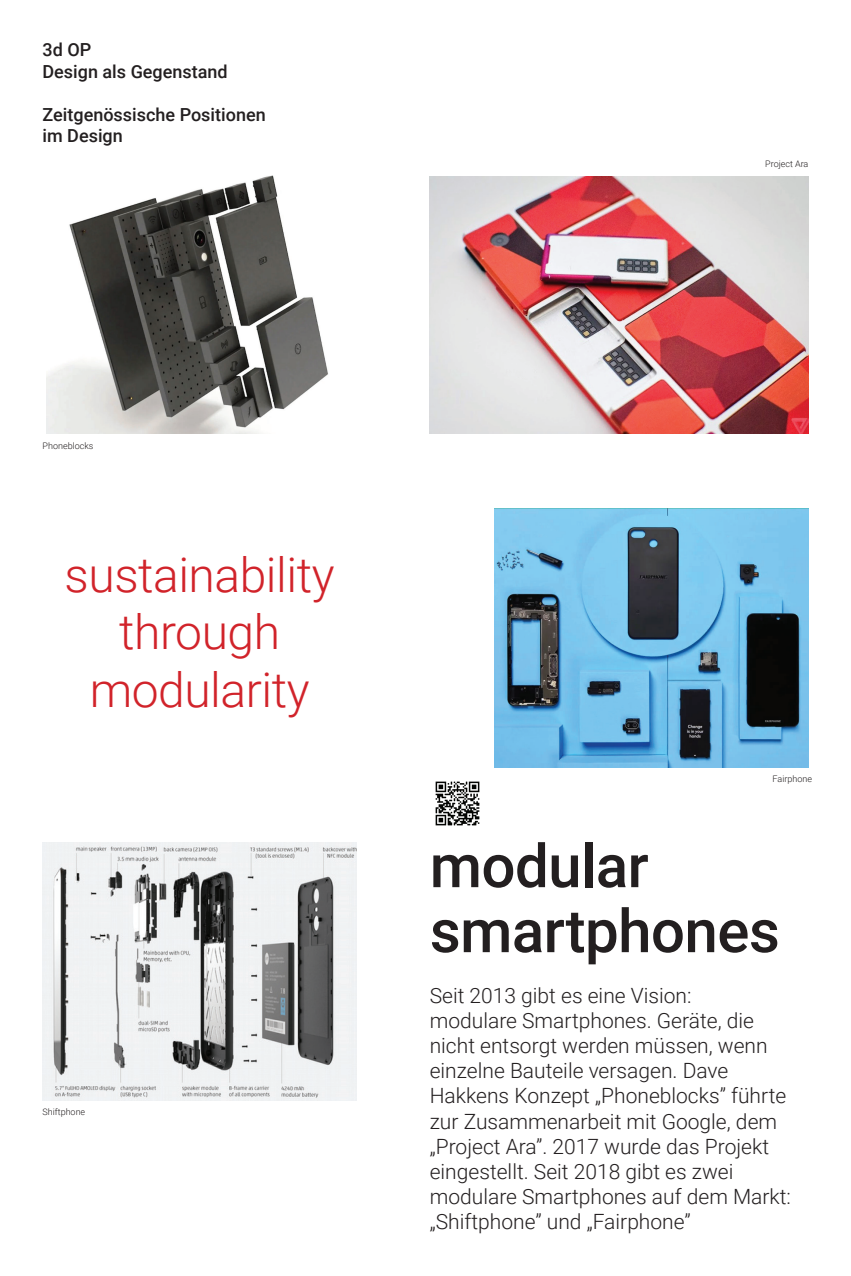
<style>
.page{position:relative;width:851px;height:1276px;background:#fff}
.page>*{position:absolute;margin:0;border:0;box-sizing:border-box;transform-origin:0 0}
.t1{font:500 60px/65px "Roboto";letter-spacing:-.01em;color:#231f20}
.t2{font:300 48px/57.6px "Roboto";letter-spacing:-.01em;color:#d1232a;text-align:center}
.t3{font:300 21px/25.2px "Roboto";color:#231f20}
.t4{font:500 18px/21.6px "Roboto";color:#231f20}
.t5{font:300 9px "Roboto";color:#231f20}
</style>
<div class="page">
<img style="left:435px;top:781px;width:45px;height:45px">
<img style="left:46px;top:176px;width:282px;height:258px">
<img style="left:429px;top:176px;width:379px;height:258px">
<img style="left:43px;top:842px;width:313px;height:258px">
<img style="left:494px;top:509px;width:314px;height:258px">
<p class="t4" style="left:43px;top:38px;width:187px">3d OP<br>Design als Gegenstand</p>
<p class="t4" style="left:43px;top:103px;width:225px">Zeitgenössische Positionen im Design</p>
<p class="t5" style="left:765px;top:158px;width:45px">Project Ara</p>
<p class="t5" style="left:43px;top:439px;width:52px">Phoneblocks</p>
<h2 class="t2" style="left:65px;top:544px;width:271px">sustainability through modularity</h2>
<p class="t5" style="left:43px;top:1106px;width:44px">Shiftphone</p>
<p class="t5" style="left:772px;top:773px;width:41px">Fairphone</p>
<h1 class="t1" style="left:429px;top:831px;width:351px">modular smartphones</h1>
<p class="t3" style="left:429px;top:981px;width:363px">Seit 2013 gibt es eine Vision:<br>modulare Smartphones. Geräte, die nicht entsorgt werden müssen, wenn einzelne Bauteile versagen. Dave Hakkens Konzept „Phoneblocks” führte zur Zusammenarbeit mit Google, dem „Project Ara”. 2017 wurde das Projekt eingestellt. Seit 2018 gibt es zwei modulare Smartphones auf dem Markt: „Shiftphone” und „Fairphone”</p>
</div>
